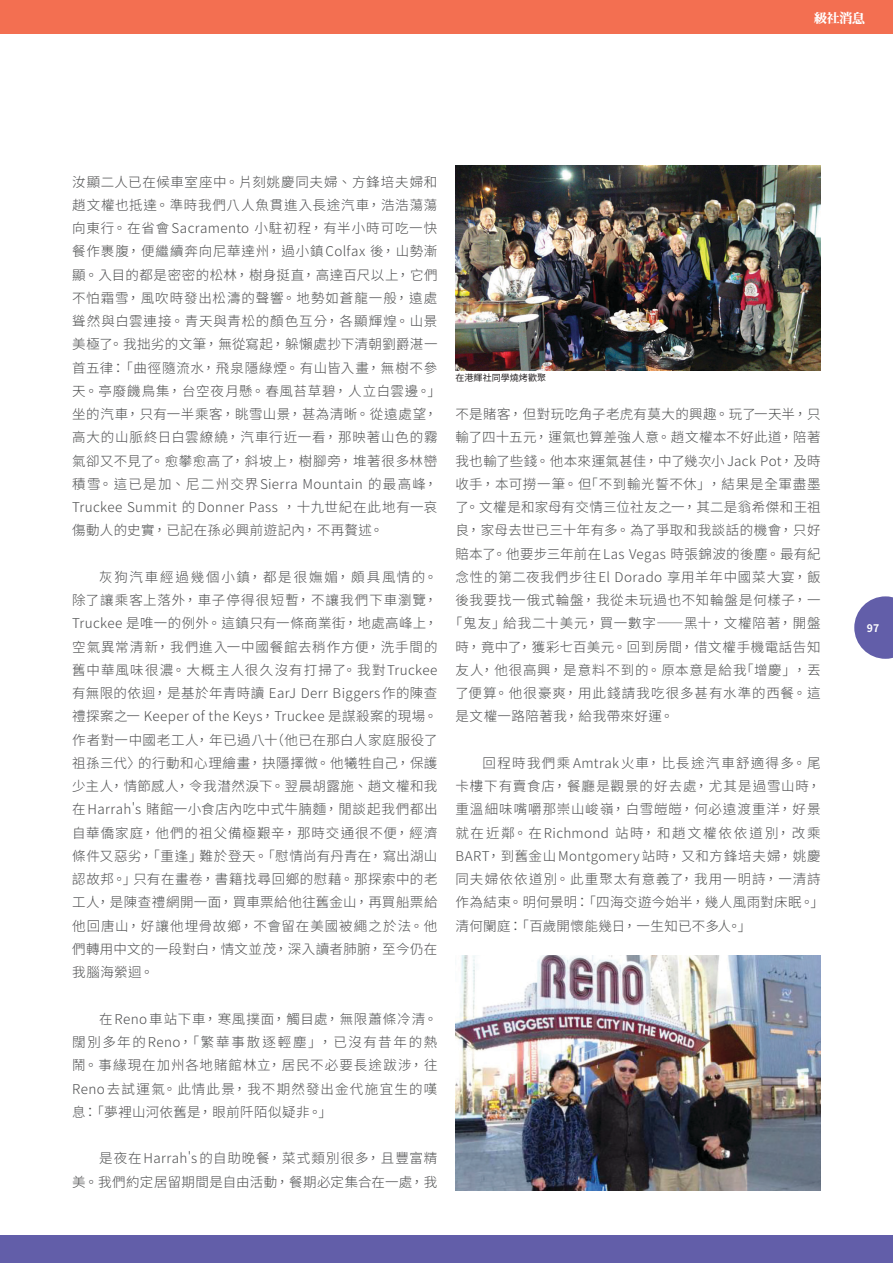
<style>
.page{position:relative;width:893px;height:1263px;background:#fff}
.page>*{position:absolute;margin:0;border:0;box-sizing:border-box;transform-origin:0 0}
.內文__首2次0{font:300 13.5px/23.2px "Noto Sans CJ Ktc";letter-spacing:.045em;color:#4b4c4d}
.內文__首2次0-2{font:300 13.5px "Noto Sans CJ Ktc";letter-spacing:.02em;color:#4b4c4d}
.內文__首2次0-3{font:300 13.5px "Noto Sans CJ Ktc";letter-spacing:.015em;color:#4b4c4d}
.內文__首2次0-4{font:300 13.5px "Noto Sans CJ Ktc";letter-spacing:.07em;color:#4b4c4d}
.內文__首2次0-5{font:300 13.5px "Noto Sans CJ Ktc";letter-spacing:.075em;color:#4b4c4d}
.t1{font:13.5px "DATM8";color:#fff}
.t2{font:700 10.5px "Noto Sans CJ Ktc";color:#fff}
.credits{font:9px "Noto Sans CJ Ktc";letter-spacing:.005em;color:#231f20}
</style>
<div class="page">
<img style="left:455px;top:956px;width:366px;height:235px">
<img style="left:455px;top:165px;width:366px;height:205px">
<div style="left:0;top:0;width:893px;height:34px;background:#f36f51"></div>
<div style="left:0;top:1235px;width:893px;height:28px;background:#625ea9"></div>
<svg style="left:854px;top:596px;width:39px;height:63px"></svg>
<p class="t1" style="left:814px;top:11px;width:53px">級社消息</p>
<p class="內文__首2次0" style="left:72px;top:170px;width:370px">汝顯二人已在候車室座中。片刻姚慶同夫婦、方鋒培夫婦和趙文權也抵達。準時我們八人魚貫進入長途汽車，浩浩蕩蕩向東行。在省會Sacramento 小駐初程，有半小時可吃一快餐作裹腹，便繼續奔向尼華達州，過小鎮Colfax 後，山勢漸顯。入目的都是密密的松林，樹身挺直，高達百尺以上，它們不怕霜雪，風吹時發出松濤的聲響。地勢如蒼龍一般，遠處聳然與白雲連接。青天與青松的顏色互分，各顯輝煌。山景美極了。我拙劣的文筆，無從寫起，躲懶處抄下清朝劉爵湛一首五律： 「曲徑隨流水，飛泉隱綠煙。有山皆入畫，無樹不參天。亭廢饑鳥集，台空夜月懸。春風苔草碧，人立白雲邊。」坐的汽車，只有一半乘客，眺雪山景，甚為清晰。從遠處望，高大的山脈終日白雲繚繞，汽車行近一看，那映著山色的霧氣卻又不見了。愈攀愈高了，斜坡上，樹腳旁，堆著很多林巒積雪。這已是加、尼二州交界Sierra Mountain 的最高峰，<br>Truckee Summit 的 Donner Pass ，十九世紀在此地有一哀傷動人的史實，已記在孫必興前遊記內，不再贅述。</p>
<p class="內文__首2次0" style="left:72px;top:566px;width:367px;text-align:justify;text-indent:27px">灰狗汽車經過幾個小鎮，都是很嫵媚，頗具風情的。除了讓乘客上落外，車子停得很短暫，不讓我們下車瀏覽，Truckee 是唯一的例外。這鎮只有一條商業街，地處高峰上，空氣異常清新，我們進入一中國餐館去稍作方便，洗手間的舊中華風味很濃。大概主人很久沒有打掃了。我對Truckee有無限的依迴，是基於年青時讀 EarJ Derr Biggers 作的陳查禮探案之一 Keeper of the Keys，Truckee 是謀殺案的現場。作者對一中國老工人，年已過八十（他已在那白人家庭服役了祖孫三代〉的行動和心理繪畫，抉隱擇微。他犧牲自己，保護少主人，情節感人，令我澘然淚下。翌晨胡露施、趙文權和我在Harrah's 賭館一小食店內吃中式牛腩麵，閒談起我們都出自華僑家庭，他們的祖父備極艱辛，那時交通很不便，經濟條件又惡劣，「重逢」難於登天。「慰情尚有丹青在，寫出湖山認故邦。」只有在畫卷，書籍找尋回鄉的慰藉。那探索中的老工人，是陳查禮網開一面，買車票給他往舊金山，再買船票給他回唐山，好讓他埋骨故鄉，不會留在美國被繩之於法。他們轉用中文的一段對白，情文並茂，深入讀者肺腑，至今仍在我腦海縈迴。</p>
<p class="內文__首2次0" style="left:72px;top:1007px;width:367px;text-align:justify;text-indent:27px">在Reno車站下車，寒風撲面，觸目處，無限蕭條冷清。闊別多年的Reno，「繁華事散逐輕塵」，已沒有昔年的熱鬧。事緣現在加州各地賭館林立，居民不必要長途跋涉，往Reno去試運氣。此情此景，我不期然發出金代施宜生的嘆息： 「夢裡山河依舊是，眼前阡陌似疑非。」</p>
<p class="內文__首2次0" style="left:72px;top:1147px;width:367px;text-align:right">是夜在Harrah's的自助晚餐，菜式類別很多，且豐富精<br>美。我們約定居留期間是自由活動，餐期必定集合在一處，我</p>
<p class="credits" style="left:455px;top:373px;width:92px">在港輝社同學燒烤歡聚</p>
<p class="內文__首2次0-2" style="left:455px;top:407px;width:367px">不是賭客，但對玩吃角子老虎有莫大的興趣。玩了一天半，只</p>
<p class="內文__首2次0" style="left:455px;top:426px;width:367px">輸了四十五元，運氣也算差強人意。趙文權本不好此道，陪著</p>
<p class="內文__首2次0-3" style="left:455px;top:453px;width:367px">我也輸了些錢。他本來運氣甚佳，中了幾次小 Jack Pot，及時</p>
<p class="內文__首2次0" style="left:455px;top:473px;width:367px">收手，本可撈一筆。但「不到輸光誓不休」，結果是全軍盡墨</p>
<p class="內文__首2次0-2" style="left:455px;top:500px;width:367px">了。文權是和家母有交情三位社友之一，其二是翁希傑和王祖</p>
<p class="內文__首2次0" style="left:455px;top:519px;width:367px">良，家母去世已三十年有多。為了爭取和我談話的機會，只好</p>
<p class="內文__首2次0" style="left:455px;top:542px;width:367px">賠本了。他要步三年前在Las Vegas 時張錦波的後塵。最有紀</p>
<p class="內文__首2次0" style="left:455px;top:566px;width:367px">念性的第二夜我們步往El Dorado 享用羊年中國菜大宴，飯</p>
<p class="內文__首2次0" style="left:455px;top:589px;width:367px">後我要找一俄式輪盤，我從未玩過也不知輪盤是何樣子，一</p>
<p class="內文__首2次0-4" style="left:449px;top:616px;width:373px">「鬼友」給我二十美元，買一數字——黑十，文權陪著，開盤</p>
<p class="內文__首2次0" style="left:455px;top:635px;width:367px">時，竟中了，獲彩七百美元。回到房間，借文權手機電話告知</p>
<p class="內文__首2次0" style="left:455px;top:659px;width:367px">友人，他很高興，是意料不到的。原本意是給我「增慶」，丟</p>
<p class="內文__首2次0-5" style="left:455px;top:686px;width:367px">了便算。他很豪爽，用此錢請我吃很多甚有水準的西餐。這</p>
<p class="內文__首2次0" style="left:455px;top:705px;width:220px">是文權一路陪著我，給我帶來好運。</p>
<p class="內文__首2次0" style="left:455px;top:752px;width:370px;text-indent:27px">回程時我們乘Amtrak火車，比長途汽車舒適得多。尾卡樓下有賣食店，餐廳是觀景的好去處，尤其是過雪山時，重溫細味嘴嚼那崇山峻嶺，白雪皚皚，何必遠渡重洋，好景就在近鄰。在Richmond 站時，和趙文權依依道別，改乘<br>BART，到舊金山Montgomery 站時，又和方鋒培夫婦，姚慶同夫婦依依道別。此重聚太有意義了，我用一明詩，一清詩作為結束。明何景明： 「四海交遊今始半，幾人風雨對床眠。」清何闌庭： 「百歲開懷能幾日，一生知已不多人。」</p>
<p class="t2" style="left:867px;top:622px;width:14px">97</p>
</div>
